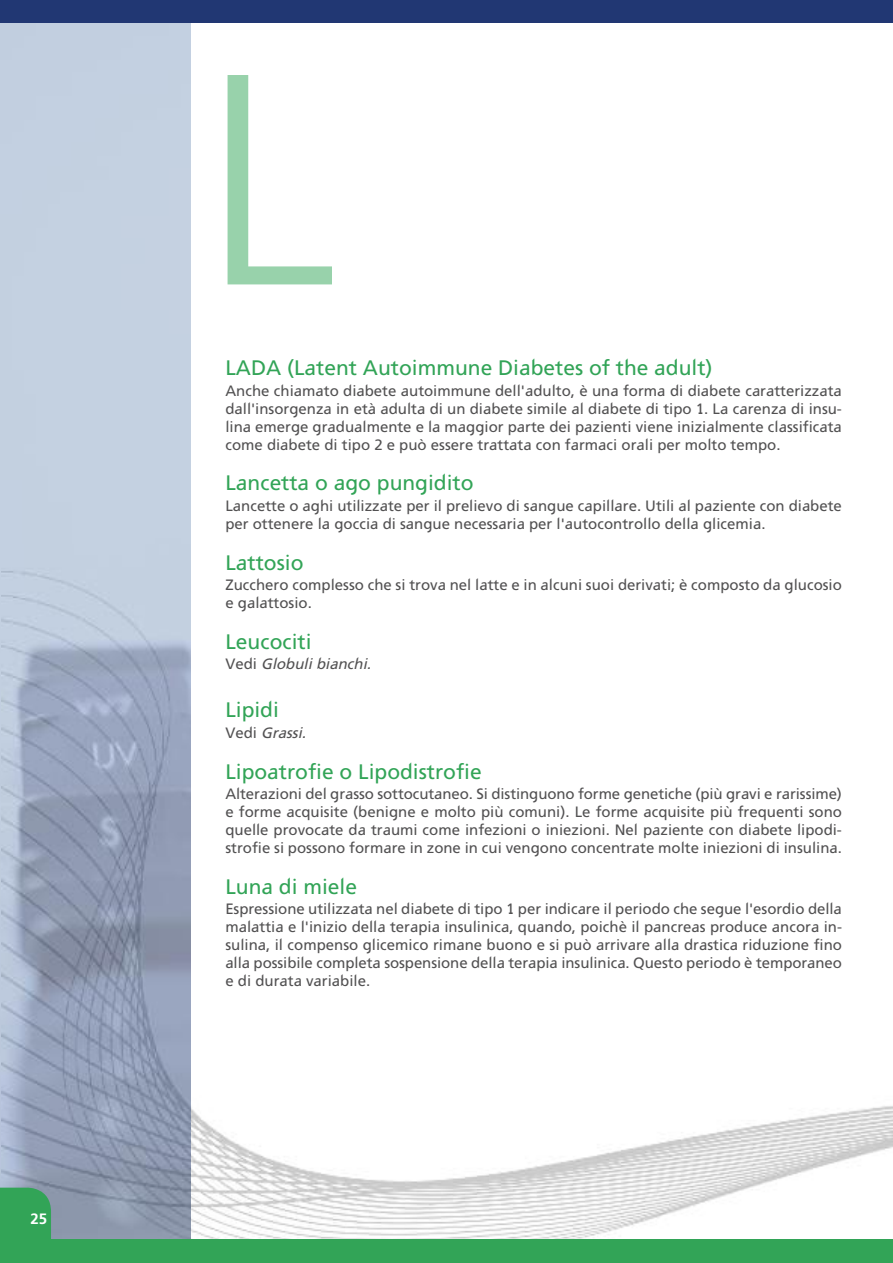
<style>
.page{position:relative;width:893px;height:1263px;background:#fff}
.page>*{position:absolute;margin:0;border:0;box-sizing:border-box;transform-origin:0 0}
.t1{font:21px "Freeway Roman 1";color:#32a457}
.t2{font:15px/18px "Freeway Roman 1";color:#525152;text-align:justify}
.t3{font:italic 15px "Freeway Roman 1";color:#525152}
.t4{font:15px "Freeway Demi";color:#fff}
.s1{font-style:normal}
</style>
<div class="page">
<img style="left:190px;top:544px;width:703px;height:695px">
<img style="left:0;top:23px;width:190px;height:1216px">
<div style="left:0;top:0;width:893px;height:23px;background:#213773"></div>
<div style="left:0;top:1239px;width:893px;height:24px;background:#32a457"></div>
<div style="left:0;top:1187px;width:51px;height:52px;background:#32a457"></div>
<svg style="left:228px;top:75px;width:104px;height:209px"></svg>
<p class="t4" style="left:30px;top:1210px;width:18px">25</p>
<h1 class="t1" style="left:225px;top:356px;width:489px">LADA (Latent Autoimmune Diabetes of the adult)</h1>
<p class="t2" style="left:225px;top:381px;width:618px">Anche chiamato diabete autoimmune dell'adulto, è una forma di diabete caratterizzata dall'insorgenza in età adulta di un diabete simile al diabete di tipo 1. La carenza di insu&shy;lina emerge gradualmente e la maggior parte dei pazienti viene inizialmente classificata come diabete di tipo 2 e può essere trattata con farmaci orali per molto tempo.</p>
<h1 class="t1" style="left:225px;top:471px;width:250px">Lancetta o ago pungidito</h1>
<p class="t2" style="left:225px;top:497px;width:618px">Lancette o aghi utilizzate per il prelievo di sangue capillare. Utili al paziente con diabete per ottenere la goccia di sangue necessaria per l'autocontrollo della glicemia.</p>
<h1 class="t1" style="left:225px;top:550px;width:80px">Lattosio</h1>
<p class="t2" style="left:225px;top:576px;width:618px">Zucchero complesso che si trova nel latte e in alcuni suoi derivati; è composto da glucosio e galattosio.</p>
<h1 class="t1" style="left:225px;top:629px;width:88px">Leucociti</h1>
<p class="t3" style="left:225px;top:655px;width:150px"><span class="s1">V e d i</span> Globuli bianchi.</p>
<h1 class="t1" style="left:225px;top:698px;width:55px">Lipidi</h1>
<p class="t3" style="left:225px;top:724px;width:85px"><span class="s1">V e d i</span> Grassi.</p>
<h1 class="t1" style="left:225px;top:759px;width:258px">Lipoatrofie o Lipodistrofie</h1>
<p class="t2" style="left:225px;top:785px;width:618px">Alterazioni del grasso sottocutaneo. Si distinguono forme genetiche (più gravi e rarissime) e forme acquisite (benigne e molto più comuni). Le forme acquisite più frequenti sono quelle provocate da traumi come infezioni o iniezioni. Nel paziente con diabete lipodi&shy;strofie si possono formare in zone in cui vengono concentrate molte iniezioni di insulina.</p>
<h1 class="t1" style="left:225px;top:874px;width:133px">Luna di miele</h1>
<p class="t2" style="left:225px;top:900px;width:618px">Espressione utilizzata nel diabete di tipo 1 per indicare il periodo che segue l'esordio della malattia e l'inizio della terapia insulinica, quando, poichè il pancreas produce ancora in&shy;sulina, il compenso glicemico rimane buono e si può arrivare alla drastica riduzione fino alla possibile completa sospensione della terapia insulinica. Questo periodo è temporaneo e di durata variabile.</p>
</div>
